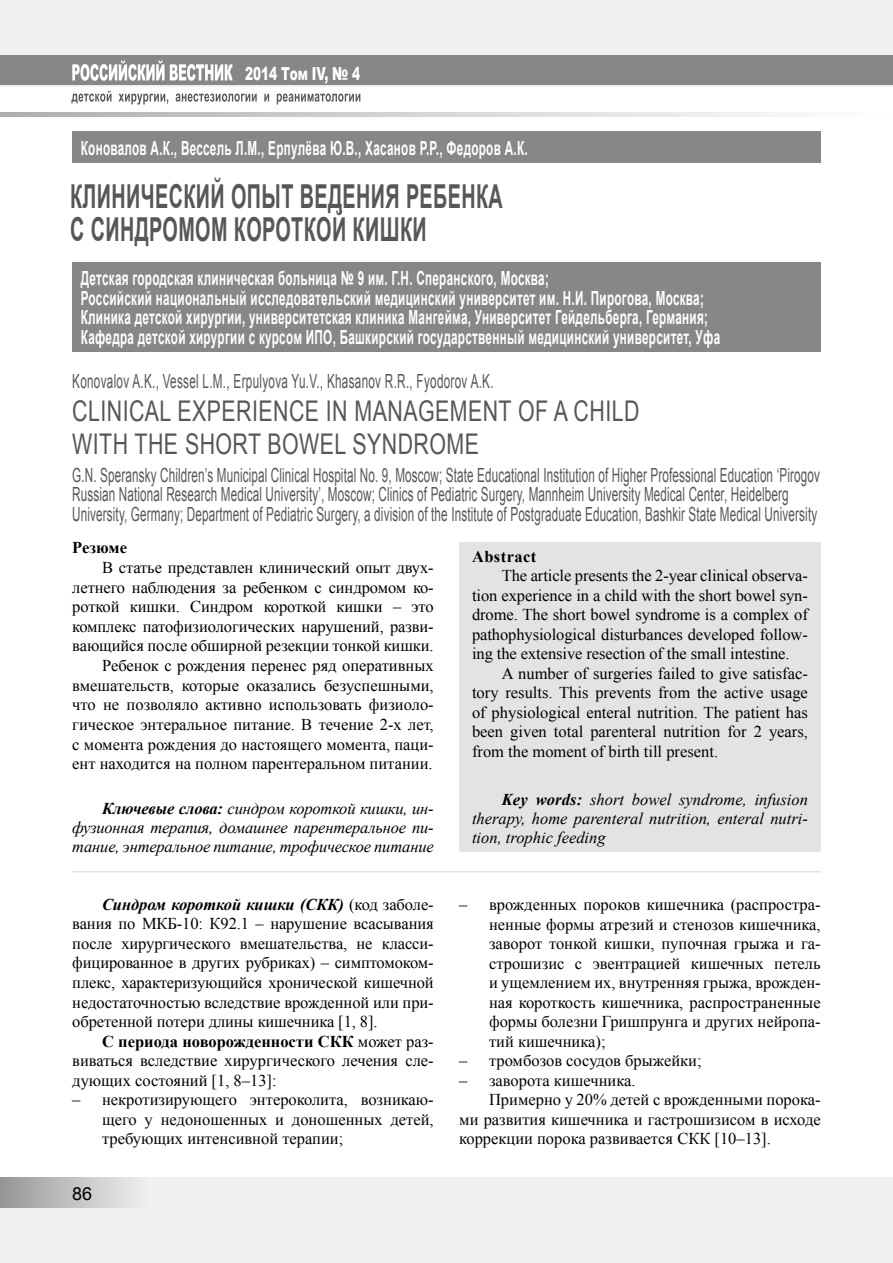
<style>
.page{position:relative;width:893px;height:1263px;background:#fff}
.page>*{position:absolute;margin:0;border:0;box-sizing:border-box;transform-origin:0 0}
.t1{font:700 33px/33px "Arial";letter-spacing:.02em;color:#575756;scale:.6 1}
.t2{font:28.5px/33px "Arial";letter-spacing:.02em;color:#575756;scale:.75 1}
.t3{font:19.5px/19.5px "Arial";letter-spacing:.01em;color:#575756;scale:.6 1}
.t4{font:700 19.5px/19.5px "Arial";letter-spacing:.025em;color:#fff;scale:.6 1}
.t5{font:900 18px "Arial";letter-spacing:-.005em;color:#fff;scale:.67 1}
.t6{font:18px "Arial";color:#000}
.t7{font:16.5px/19.5px "Times New Roman";color:#000;text-align:justify}
.t8{font:italic 16.5px/18.8px "Times New Roman";color:#000;text-align:justify}
.t9{font:700 16.5px "Times New Roman";letter-spacing:.025em;color:#000}
.s1{font-weight:700}
.s2{font-weight:700;font-style:italic}
</style>
<div class="page">
<div style="left:0;top:0;width:893px;height:87px;background:#f0f0f0"></div>
<div style="left:0;top:1178px;width:893px;height:85px;background:#f0f0f0"></div>
<div style="left:0;top:55px;width:893px;height:30px;background:#878787"></div>
<div style="left:0;top:1178px;width:149px;height:30px;background:linear-gradient(to right,#979696,#f1f1f1)"></div>
<svg style="left:0;top:113px;width:775px;height:4px;background:#d1d1d1"></svg>
<svg style="left:71px;top:91px;width:289px;height:14px"></svg>
<svg style="left:72px;top:60px;width:161px;height:21px"></svg>
<div style="left:459px;top:542px;width:362px;height:309px;background:#e3e3e3"></div>
<div style="left:72px;top:263px;width:748px;height:89px;background:#878787"></div>
<div style="left:72px;top:132px;width:748px;height:31px;background:#878787"></div>
<hr style="left:72px;top:871px;width:749px;height:1px;background:#e3e3e3">
<p class="t5" style="left:245px;top:61px;width:173px">2014 Том IV, № 4</p>
<p class="t4" style="left:81px;top:139px;width:746px">Коновалов А.К., Вессель Л.М., Ерпулёва Ю.В., Хасанов Р.Р., Федоров А.К.</p>
<h1 class="t1" style="left:70px;top:181px;width:723px">КЛИНИЧЕСКИЙ ОПЫТ ВЕДЕНИЯ РЕБЕНКА<br>С СИНДРОМОМ КОРОТКОЙ КИШКИ</h1>
<p class="t4" style="left:81px;top:269px;width:1067px">Детская городская клиническая больница № 9 им. Г.Н. Сперанского, Москва;<br>Российский национальный исследовательский медицинский университет им. Н.И. Пирогова, Москва; Клиника детской хирургии, университетская клиника Мангейма, Университет Гейдельберга, Германия; Кафедра детской хирургии с курсом ИПО, Башкирский государственный медицинский университет, Уфа</p>
<p class="t3" style="left:72px;top:371px;width:704px">Konovalov A.K., Vessel L.M., Erpulyova Yu.V., Khasanov R.R., Fyodorov A.K.</p>
<h2 class="t2" style="left:72px;top:395px;width:758px">CLINICAL EXPERIENCE IN MANAGEMENT OF A CHILD<br>WITH THE SHORT BOWEL SYNDROME</h2>
<p class="t3" style="left:72px;top:465px;width:1247px">G.N. Speransky Children’s Municipal Clinical Hospital No. 9, Moscow; State Educational Institution of Higher Professional Education ‘Pirogov<br>Russian National Research Medical University’, Moscow; Clinics of Pediatric Surgery, Mannheim University Medical Center, Heidelberg<br>University, Germany; Department of Pediatric Surgery, a division of the Institute of Postgraduate Education, Bashkir State Medical University</p>
<p class="t9" style="left:72px;top:536px;width:56px">Резюме</p>
<p class="t7" style="left:72px;top:557px;width:363px;text-align:right">В статье представлен клинический опыт двух&shy;летнего наблюдения за ребенком с синдромом ко&shy;роткой кишки. Синдром короткой кишки – это комплекс патофизиологических нарушений, разви&shy;вающийся после обширной резекции тонкой кишки.<br>Ребенок с рождения перенес ряд оперативных вмешательств, которые оказались безуспешными, что не позволяло активно использовать физиоло&shy;гическое энтеральное питание. В течение 2‑х лет, с момента рождения до настоящего момента, паци&shy;ент находится на полном парентеральном питании.</p>
<p class="t8" style="left:72px;top:798px;width:363px;text-indent:30px"><span class="s1">Ключевые слова:</span> синдром короткой кишки, ин&shy;фузионная терапия, домашнее парентеральное пи&shy;тание, энтеральное питание, трофическое питание</p>
<p class="t7" style="left:72px;top:894px;width:363px;text-indent:30px"><span class="s2">Синдром короткой кишки (СКК)</span> (код заболе&shy;вания по МКБ-10: К92.1 – нарушение всасывания после хирургического вмешательства, не класси&shy;фицированное в других рубриках) – симптомоком&shy;плекс, характеризующийся хронической кишечной недостаточностью вследствие врожденной или при&shy;обретенной потери длины кишечника [1, 8].</p>
<p class="t7" style="left:72px;top:1031px;width:363px;text-indent:30px"><span class="s1">С периода новорожденности СКК</span> может раз&shy;виваться вследствие хирургического лечения сле&shy;дующих состояний [1, 8–13]:</p>
<p class="t7" style="left:102px;top:1089px;width:333px;text-indent:-30px">– некротизирующего энтероколита, возникаю&shy;щего у недоношенных и доношенных детей, требующих интенсивной терапии;</p>
<p class="t6" style="left:72px;top:1181px;width:22px">86</p>
<p class="t9" style="left:472px;top:545px;width:66px">Abstract</p>
<p class="t7" style="left:472px;top:566px;width:337px;text-indent:30px">The article presents the 2‑year clinical observa&shy;tion experience in a child with the short bowel syn&shy;drome. The short bowel syndrome is a complex of pathophysiological disturbances developed follow&shy;ing the extensive resection of the small intestine.</p>
<p class="t7" style="left:472px;top:663px;width:337px;text-indent:30px">A number of surgeries failed to give satisfac&shy;tory results. This prevents from the active usage of physiological enteral nutrition. The patient has been given total parenteral nutrition for 2 years, from the moment of birth till present.</p>
<p class="t8" style="left:472px;top:790px;width:337px;text-indent:30px"><span class="s1">Key words:</span> short bowel syndrome, infusion therapy, home parenteral nutrition, enteral nutri&shy;tion, trophic feeding</p>
<p class="t7" style="left:489px;top:894px;width:333px;text-indent:-30px">– врожденных пороков кишечника (распростра&shy;ненные формы атрезий и стенозов кишечника, заворот тонкой кишки, пупочная грыжа и га&shy;строшизис с эвентрацией кишечных петель и ущемлением их, внутренняя грыжа, врожден&shy;ная короткость кишечника, распространенные формы болезни Гришпрунга и других нейропа&shy;тий кишечника);</p>
<p class="t7" style="left:459px;top:1050px;width:244px">– тромбозов сосудов брыжейки;</p>
<p class="t7" style="left:459px;top:1070px;width:178px">– заворота кишечника.</p>
<p class="t7" style="left:489px;top:1089px;width:333px">Примерно у 20% детей с врожденными порока-</p>
<p class="t7" style="left:459px;top:1109px;width:363px">ми развития кишечника и гастрошизисом в исходе</p>
<p class="t7" style="left:459px;top:1128px;width:313px">коррекции порока развивается СКК [10–13].</p>
</div>
